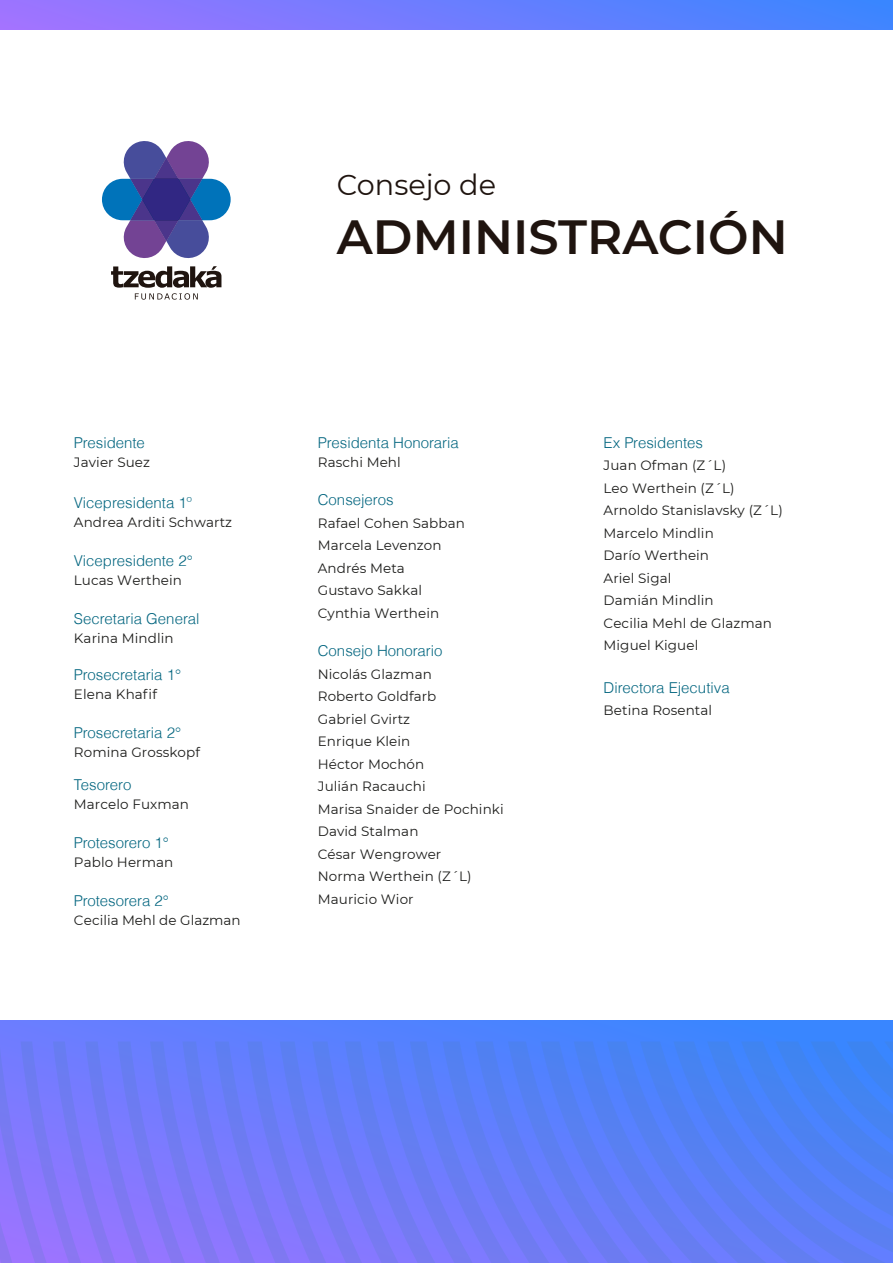
<style>
.page{position:relative;width:893px;height:1263px;background:#fff}
.page>*{position:absolute;margin:0;border:0;box-sizing:border-box;transform-origin:0 0}
.t1{font:600 48.15px "Montserrat";color:#1f140f}
.t2{font:28.8px "Montserrat";color:#1f140f}
.t3{font:300 15px "Helvetica";color:#046680}
.t4{font:13.5px/22.5px "Montserrat";letter-spacing:.005em;color:#1d1d1b}
</style>
<div class="page">
<div style="left:0;top:0;width:893px;height:29px;background:linear-gradient(to right,#a173ff,#3c86ff)"></div>
<svg style="left:102px;top:141px;width:129px;height:159px"></svg>
<div style="left:0;top:1021px;width:893px;height:242px;background:linear-gradient(to right,#6d7dff,#3387ff)"></div>
<svg style="left:0;top:1041px;width:893px;height:222px;background:#667df7"></svg>
<p class="t3" style="left:74px;top:433px;width:73px">Presidente</p>
<p class="t4" style="left:74px;top:451px;width:78px">Javier Suez</p>
<p class="t3" style="left:74px;top:493px;width:119px">Vicepresidenta 1º</p>
<p class="t4" style="left:74px;top:510px;width:160px">Andrea Arditi Schwartz</p>
<p class="t3" style="left:74px;top:551px;width:120px">Vicepresidente 2°</p>
<p class="t4" style="left:74px;top:568px;width:110px">Lucas Werthein</p>
<p class="t3" style="left:74px;top:610px;width:127px">Secretaria General</p>
<p class="t4" style="left:74px;top:627px;width:101px">Karina Mindlin</p>
<p class="t3" style="left:74px;top:665px;width:109px">Prosecretaria 1°</p>
<p class="t4" style="left:74px;top:683px;width:84px">Elena Khafif</p>
<p class="t3" style="left:74px;top:723px;width:109px">Prosecretaria 2°</p>
<p class="t4" style="left:74px;top:740px;width:128px">Romina Grosskopf</p>
<p class="t3" style="left:74px;top:775px;width:59px">Tesorero</p>
<p class="t4" style="left:74px;top:792px;width:117px">Marcelo Fuxman</p>
<p class="t3" style="left:74px;top:833px;width:97px">Protesorero 1°</p>
<p class="t4" style="left:74px;top:850px;width:101px">Pablo Herman</p>
<p class="t3" style="left:74px;top:892px;width:96px">Protesorera 2°</p>
<p class="t4" style="left:74px;top:909px;width:168px">Cecilia Mehl de Glazman</p>
<h2 class="t2" style="left:337px;top:165px;width:161px">Consejo de</h2>
<h1 class="t1" style="left:337px;top:202px;width:452px">ADMINISTRACIÓN</h1>
<p class="t3" style="left:318px;top:433px;width:142px">Presidenta Honoraria</p>
<p class="t4" style="left:318px;top:451px;width:84px">Raschi Mehl</p>
<p class="t3" style="left:318px;top:490px;width:77px">Consejeros</p>
<p class="t4" style="left:318px;top:511px;width:149px">Rafael Cohen Sabban<br>Marcela Levenzon<br>Andrés Meta<br>Gustavo Sakkal<br>Cynthia Werthein</p>
<p class="t3" style="left:318px;top:641px;width:126px">Consejo Honorario</p>
<p class="t4" style="left:318px;top:662px;width:187px">Nicolás Glazman<br>Roberto Goldfarb<br>Gabriel Gvirtz<br>Enrique Klein<br>Héctor Mochón<br>Julián Racauchi<br>Marisa Snaider de Pochinki<br>David Stalman<br>César Wengrower<br>Norma Werthein (Z´L)<br>Mauricio Wior</p>
<p class="t3" style="left:604px;top:433px;width:101px">Ex Presidentes</p>
<p class="t4" style="left:604px;top:454px;width:181px">Juan Ofman (Z´L)<br>Leo Werthein (Z´L)<br>Arnoldo Stanislavsky (Z´L)<br>Marcelo Mindlin<br>Darío Werthein<br>Ariel Sigal<br>Damián Mindlin<br>Cecilia Mehl de Glazman<br>Miguel Kiguel</p>
<p class="t3" style="left:604px;top:678px;width:128px">Directora Ejecutiva</p>
<p class="t4" style="left:604px;top:699px;width:110px">Betina Rosental</p>
</div>
